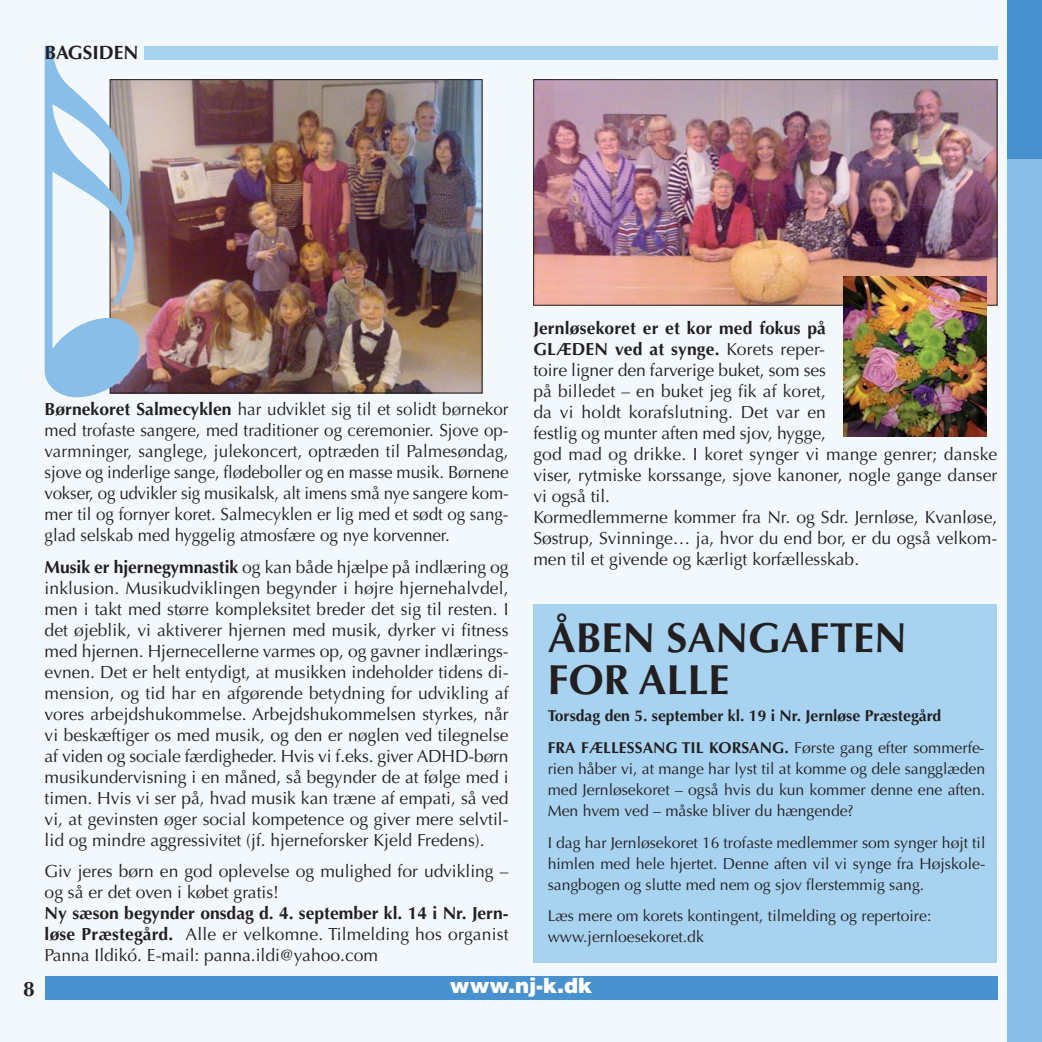
<style>
.page{position:relative;width:1042px;height:1042px;background:#f3f8fd}
.page>*{position:absolute;margin:0;border:0;box-sizing:border-box;transform-origin:0 0}
.t1{font:315px "Sonata";color:#88bee7}
.t2{font:700 42px/42px "Optima";color:#231f20}
.t3{font:900 21px "Helvetica";color:#fff}
.t4{font:700 21px "Optima";color:#231f20}
.t5{font:700 19.25px "Optima";color:#231f20}
.t6{font:17.5px/21px "Optima";color:#231f20;text-align:justify}
.t7{font:15.75px/21px "Optima";color:#231f20;text-align:justify}
.t8{font:700 15.75px/32.4px "Optima";color:#231f20}
.s1{font-weight:700}
.s2{font-weight:400}
</style>
<div class="page">
<div style="left:1007px;top:0;width:35px;height:1042px;background:#88bee7"></div>
<div style="left:1007px;top:0;width:35px;height:159px;background:#4791ce"></div>
<div style="left:45px;top:976px;width:952px;height:23px;background:#4791ce"></div>
<img style="left:112px;top:81px;width:368px;height:310px">
<div style="left:110px;top:79px;width:372px;height:314px;border:1px solid #231f20"></div>
<img style="left:535px;top:81px;width:460px;height:222px">
<div style="left:533px;top:79px;width:464px;height:226px;border:1px solid #231f20"></div>
<div style="left:533px;top:603px;width:464px;height:359px;background:#a7d3f1"></div>
<div style="left:144px;top:46px;width:853px;height:14px;background:#a7d3f1"></div>
<img style="left:843px;top:276px;width:143px;height:161px">
<p class="t5" style="left:45px;top:45px;width:95px">BAGSIDEN</p>
<h1 class="t1" style="left:45px;top:65px;width:96px">-</h1>
<p class="t6" style="left:45px;top:400px;width:465px"><span class="s1">Børnekoret Salmecyklen</span> har udviklet sig til et solidt børnekor med trofaste sangere, med traditioner og ceremonier. Sjove op&shy;varmninger, sanglege, julekoncert, optræden til Palmesøndag, sjove og inderlige sange, flødeboller og en masse musik. Børnene vokser, og udvikler sig musikalsk, alt imens små nye sangere kom&shy;mer til og fornyer koret. Salmecyklen er lig med et sødt og sang&shy;glad selskab med hyggelig atmosfære og nye korvenner.</p>
<p class="t6" style="left:45px;top:558px;width:465px"><span class="s1">Musik er hjernegymnastik</span> og kan både hjælpe på indlæring og inklusion. Musikudviklingen begynder i højre hjernehalvdel, men i takt med større kompleksitet breder det sig til resten. I det øjeblik, vi aktiverer hjernen med musik, dyrker vi fitness med hjernen. Hjernecellerne varmes op, og gavner indlærings - evnen. Det er helt entydigt, at musikken indeholder tidens di&shy;mension, og tid har en afgørende betydning for udvikling af vores arbejdshukommelse. Arbejdshukommelsen styrkes, når vi beskæftiger os med musik, og den er nøglen ved tilegnelse af viden og sociale færdigheder. Hvis vi f.eks. giver ADHD-børn musikundervisning i en måned, så begynder de at følge med i timen. Hvis vi ser på, hvad musik kan træne af empati, så ved vi, at gevinsten øger social kompetence og giver mere selvtil&shy;lid og mindre aggressivitet (jf. hjerneforsker Kjeld Fredens).</p>
<p class="t6" style="left:45px;top:862px;width:465px">Giv jeres børn en god oplevelse og mulighed for udvikling – og så er det oven i købet gratis!</p>
<p class="t6" style="left:45px;top:904px;width:465px"><span class="s1">Ny sæson begynder onsdag d. 4. september kl. 14 i Nr. Jern&shy;løse Præstegård.</span> Alle er velkomne. Tilmelding hos organist Panna Ildikó. E-mail: panna.ildi@yahoo.com</p>
<p class="t6" style="left:533px;top:319px;width:465px;text-align:left"><span class="s1">Jernløsekoret er et kor med fokus på<br>GLÆDEN ved at synge.</span> Korets reper-<br>toire ligner den farverige buket, som ses<br>på billedet – en buket jeg fik af koret,<br>da vi holdt korafslutning. Det var en<br>fest lig og munter aften med sjov, hygge,<br>god mad og drikke. I koret synger vi mange genrer; danske viser, rytmiske korssange, sjove kanoner, nogle gange danser vi også til.<br>Kormedlemmerne kommer fra Nr. og Sdr. Jernløse, Kvanløse, Søstrup, Svinninge… ja, hvor du end bor, er du også velkom&shy;men til et givende og kærligt korfællesskab.</p>
<h2 class="t2" style="left:548px;top:621px;width:361px">ÅBEN SANGAFTEN<br>FOR ALLE</h2>
<p class="t8" style="left:548px;top:700px;width:438px">Torsdag den 5. september kl. 19 i Nr. Jernløse Præstegård<br>FRA FÆLLESSANG TIL KORSANG. <span class="s2">Første gang efter sommerfe-</span></p>
<p class="t7" style="left:548px;top:760px;width:439px">rien håber vi, at mange har lyst til at komme og dele sangglæden med Jernløsekoret – også hvis du kun kommer denne ene aften.<br>Men hvem ved – måske bliver du hængende?</p>
<p class="t7" style="left:548px;top:833px;width:439px">I dag har Jernløsekoret 16 trofaste medlemmer som synger højt til himlen med hele hjertet. Denne aften vil vi synge fra Højskole&shy;sangbogen og slutte med nem og sjov flerstemmig sang.</p>
<p class="t7" style="left:548px;top:907px;width:385px">Læs mere om korets kontingent, tilmelding og repertoire: www.jernloesekoret.dk</p>
<p class="t4" style="left:23px;top:980px;width:13px">8</p>
<p class="t3" style="left:450px;top:978px;width:144px">www.nj-k.dk</p>
</div>
